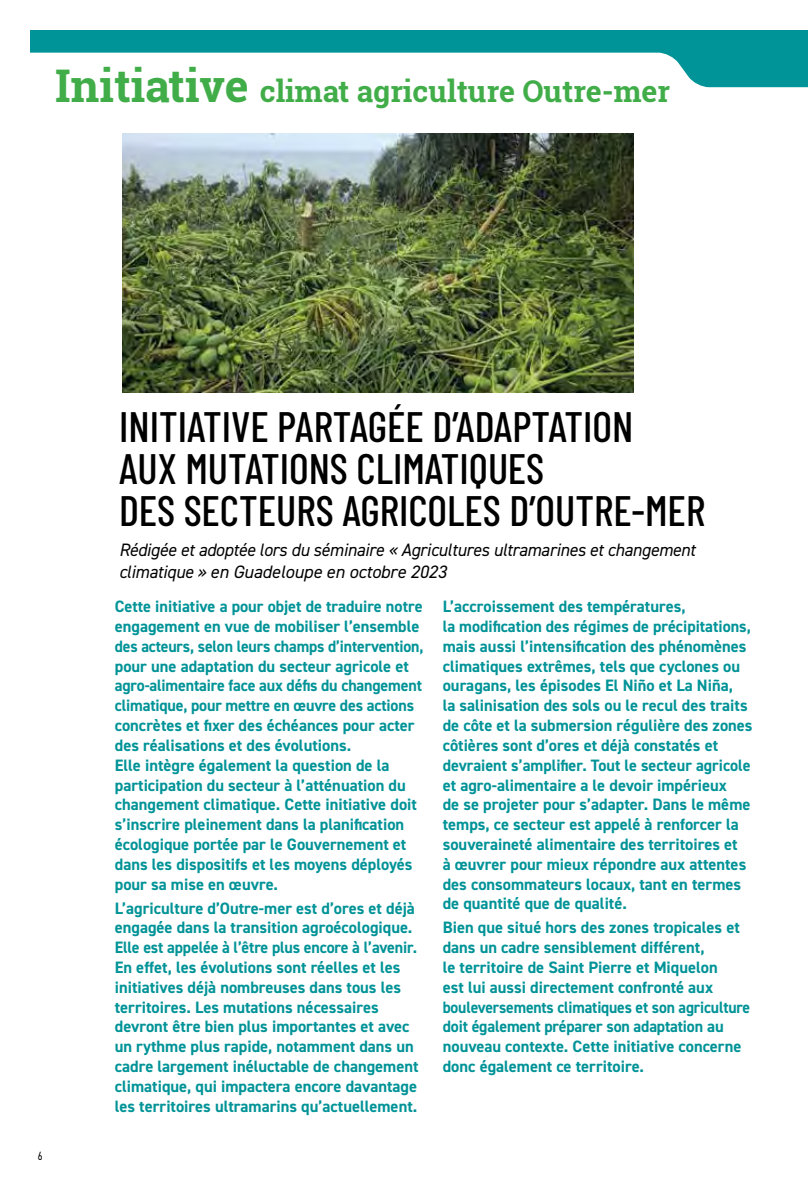
<style>
.page{position:relative;width:808px;height:1191px;background:#fff}
.page>*{position:absolute;margin:0;border:0;box-sizing:border-box;transform-origin:0 0}
.t1{font:500 42.45px/42px "Barlow Condensed";color:#000}
.t2{font:700 30px "Roboto Slab";color:#41ad49}
.t3{font:italic 18px/21.6px "DIN2014";letter-spacing:-.01em;color:#000}
.t4{font:700 16.5px/19.8px "DIN2014";color:#009397}
.t5{font:12px "DIN2014";color:#000;scale:.8 1}
.s1{font-size:45px}
</style>
<div class="page">
<svg style="left:30px;top:30px;width:778px;height:57px"></svg>
<img style="left:122px;top:133px;width:512px;height:260px">
<h2 class="t2" style="left:55px;top:71px;width:616px"><span class="s1">Initiative</span> climat agriculture Outre-mer</h2>
<p class="t5" style="left:38px;top:1148px;width:8px">6</p>
<h1 class="t1" style="left:119px;top:403px;width:588px">INITIATIVE PARTAGÉE D’ADAPTATION<br>AUX MUTATIONS CLIMATIQUES<br>DES SECTEURS AGRICOLES D’OUTRE-MER</h1>
<p class="t3" style="left:119px;top:539px;width:578px">Rédigée et adoptée lors du séminaire « Agricultures ultramarines et changement climatique » en Guadeloupe en octobre 2023</p>
<p class="t4" style="left:115px;top:596px;width:310px">Cette initiative a pour objet de traduire notre engagement en vue de mobiliser l’ensemble des acteurs, selon leurs champs d’intervention, pour une adaptation du secteur agricole et agro-alimentaire face aux défis du changement climatique, pour mettre en œuvre des actions concrètes et fixer des échéances pour acter des réalisations et des évolutions.<br>Elle intègre également la question de la participation du secteur à l’atténuation du changement climatique. Cette initiative doit s’inscrire pleinement dans la planification écologique portée par le Gouvernement et dans les dispositifs et les moyens déployés pour sa mise en œuvre.</p>
<p class="t4" style="left:115px;top:898px;width:305px">L’agriculture d’Outre-mer est d’ores et déjà engagée dans la transition agroécologique.<br>Elle est appelée à l’être plus encore à l’avenir.<br>En effet, les évolutions sont réelles et les initiatives déjà nombreuses dans tous les territoires. Les mutations nécessaires devront être bien plus importantes et avec un rythme plus rapide, notamment dans un cadre largement inéluctable de changement climatique, qui impactera encore davantage les territoires ultramarins qu’actuellement.</p>
<p class="t4" style="left:443px;top:596px;width:311px">L’accroissement des températures,<br>la modification des régimes de précipitations, mais aussi l’intensification des phénomènes climatiques extrêmes, tels que cyclones ou ouragans, les épisodes El Niño et La Niña,<br>la salinisation des sols ou le recul des traits de côte et la submersion régulière des zones côtières sont d’ores et déjà constatés et devraient s’amplifier. Tout le secteur agricole et agro-alimentaire a le devoir impérieux<br>de se projeter pour s’adapter. Dans le même temps, ce secteur est appelé à renforcer la souveraineté alimentaire des territoires et<br>à œuvrer pour mieux répondre aux attentes des consommateurs locaux, tant en termes de quantité que de qualité.</p>
<p class="t4" style="left:443px;top:917px;width:309px">Bien que situé hors des zones tropicales et dans un cadre sensiblement différent,<br>le territoire de Saint Pierre et Miquelon<br>est lui aussi directement confronté aux bouleversements climatiques et son agriculture doit également préparer son adaptation au nouveau contexte. Cette initiative concerne donc également ce territoire.</p>
</div>
